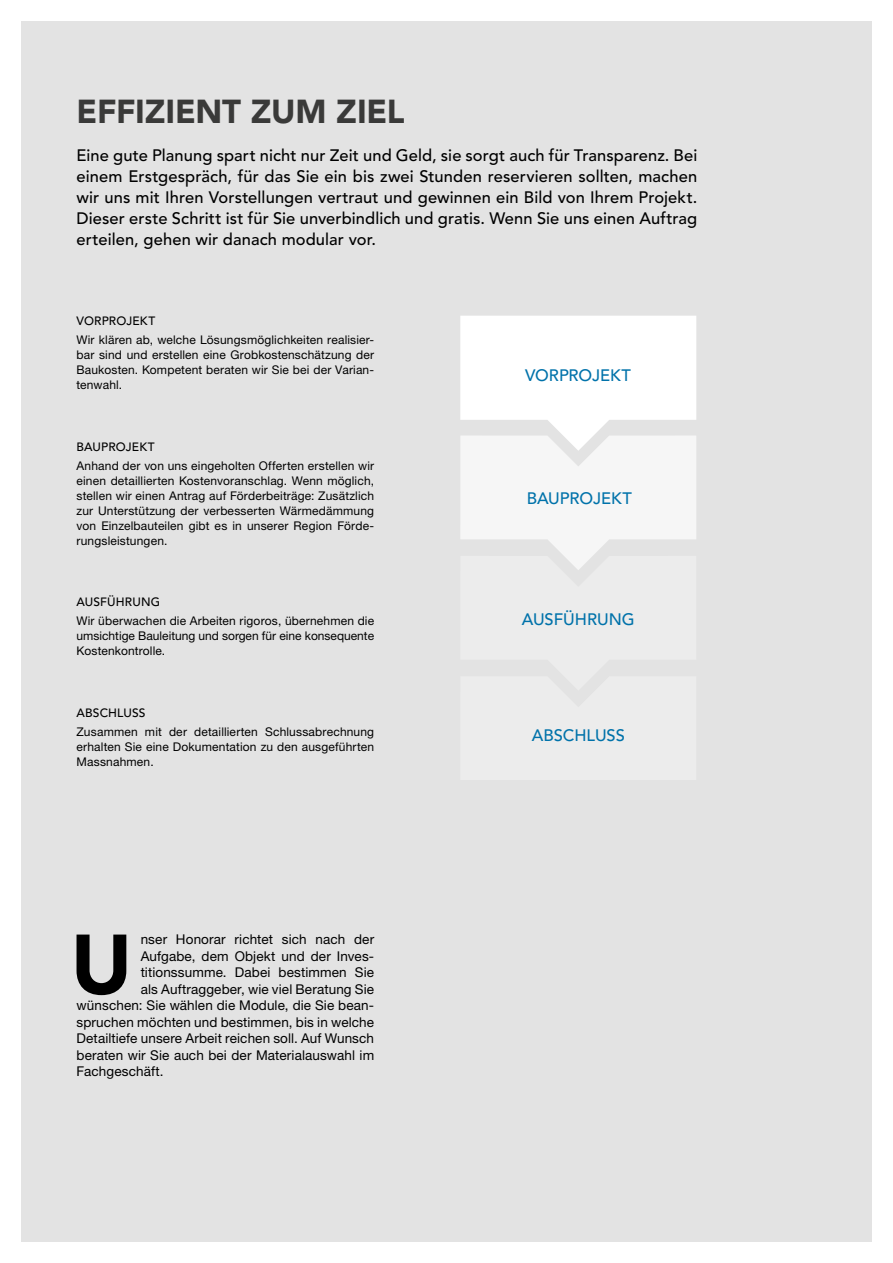
<style>
.page{position:relative;width:893px;height:1263px;background:#fff}
.page>*{position:absolute;margin:0;border:0;box-sizing:border-box;transform-origin:0 0}
.t1{font:900 83.4px "Avenir LT Std";color:#000}
.t2{font:900 33px "Avenir LT Std";letter-spacing:-.01em;color:#3a3a39}
.t3{font:500 16.5px/21px "Avenir LT Std";letter-spacing:.005em;color:#000;text-align:justify}
.t4{font:500 16.5px "Avenir LT Std";color:#0072aa}
.t5{font:13.5px "Helvetica Neue LT Std";letter-spacing:.01em;color:#000}
.t6{font:12px/15px "Helvetica Neue LT Std";letter-spacing:.01em;color:#000;text-align:justify}
.t7{font:500 12px "Avenir LT Std";letter-spacing:.015em;color:#000}
</style>
<div class="page">
<div style="left:21px;top:21px;width:851px;height:1221px;background:#e3e3e3"></div>
<svg style="left:460px;top:316px;width:236px;height:254px"></svg>
<h2 class="t2" style="left:77px;top:91px;width:330px">EFFIZIENT ZUM ZIEL</h2>
<p class="t3" style="left:77px;top:145px;width:622px">Eine gute Planung spart nicht nur Zeit und Geld, sie sorgt auch für Transparenz. Bei einem Erstgespräch, für das Sie ein bis zwei Stunden reservieren sollten, machen wir uns mit I hren Vorstellungen vertraut und gewinnen ein Bild von I hrem Projekt.<br>Dieser erste Schritt ist für Sie unverbindlich und gratis. Wenn Sie uns einen Auftrag erteilen, gehen wir danach modular vor.</p>
<p class="t7" style="left:77px;top:314px;width:80px">Vorprojekt</p>
<p class="t6" style="left:77px;top:332px;width:299px">Wir klären ab, welche Lösungsmöglichkeiten realisier&shy;bar sind und erstellen eine Grobkostenschätzung der Baukosten. Kompetent beraten wir Sie bei der Varian&shy;tenwahl.</p>
<p class="t7" style="left:77px;top:440px;width:80px">Bauprojekt</p>
<p class="t6" style="left:77px;top:458px;width:299px">Anhand der von uns eingeholten Offerten erstellen wir einen detaillierten Kostenvoranschlag. Wenn möglich, stellen wir einen Antrag auf Förderbeiträge: Zusätzlich zur Unterstützung der verbesserten Wärmedämmung von Einzelbauteilen gibt es in unserer Region Förde&shy;rungsleistungen.</p>
<p class="t7" style="left:77px;top:595px;width:85px">Ausführung</p>
<p class="t6" style="left:77px;top:613px;width:299px">Wir überwachen die Arbeiten rigoros, übernehmen die umsichtige Bauleitung und sorgen für eine konsequente Kostenkontrolle.</p>
<p class="t7" style="left:77px;top:706px;width:63px">Abschluss</p>
<p class="t6" style="left:77px;top:724px;width:299px">Zusammen mit der detaillierten Schlussabrechnung erhalten Sie eine Dokumentation zu den ausgeführten Massnahmen.</p>
<h1 class="t1" style="left:71px;top:914px;width:63px">U</h1>
<p class="t5" style="left:141px;top:931px;width:235px">nser Honorar richtet sich nach der</p>
<p class="t5" style="left:141px;top:948px;width:235px">Aufgabe, dem Objekt und der Inves-</p>
<p class="t5" style="left:141px;top:964px;width:235px">titionssumme. Dabei bestimmen Sie</p>
<p class="t5" style="left:141px;top:981px;width:235px">als Auftraggeber, wie viel Beratung Sie</p>
<p class="t5" style="left:77px;top:997px;width:299px">wünschen: Sie wählen die Module, die Sie bean-</p>
<p class="t5" style="left:77px;top:1014px;width:299px">spruchen möchten und bestimmen, bis in welche</p>
<p class="t5" style="left:77px;top:1030px;width:299px">Detailtiefe unsere Arbeit reichen soll. Auf Wunsch</p>
<p class="t5" style="left:77px;top:1047px;width:299px">beraten wir Sie auch bei der Materialauswahl im</p>
<p class="t5" style="left:77px;top:1063px;width:89px">Fachgeschäft.</p>
<h3 class="t4" style="left:525px;top:366px;width:107px">Vorprojekt</h3>
<h3 class="t4" style="left:527px;top:489px;width:107px">Bauprojekt</h3>
<h3 class="t4" style="left:522px;top:609px;width:114px">Ausführung</h3>
<h3 class="t4" style="left:532px;top:725px;width:85px">Abschluss</h3>
</div>
